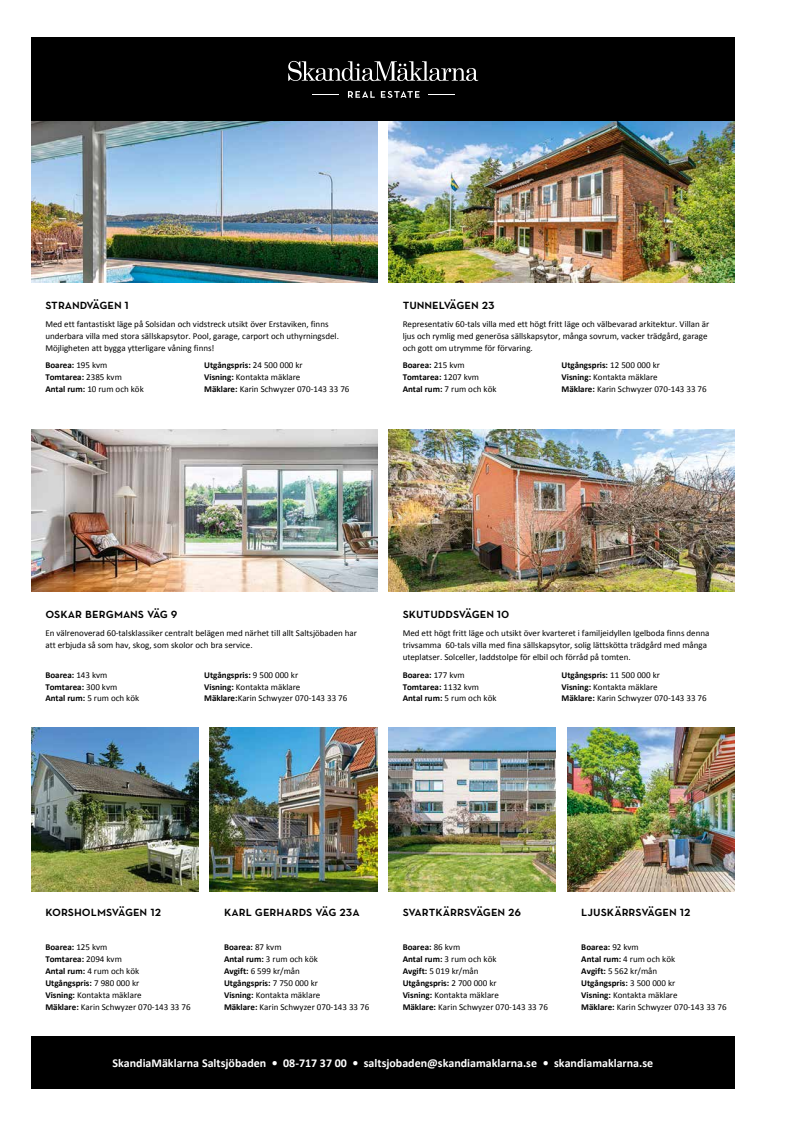
<style>
.page{position:relative;width:794px;height:1126px;background:#fff}
.page>*{position:absolute;margin:0;border:0;box-sizing:border-box;transform-origin:0 0}
.t1{font:500 14px "Neutra Premium";color:#000}
.t2{font:700 12px "Calibri";color:#fff}
.t3{font:9px/12px "Calibri";color:#000}
.t4{font:700 9px/12px "Calibri";color:#000}
.s1{font-weight:400}
.s2{font-weight:700}
</style>
<div class="page">
<img style="left:31px;top:429px;width:346px;height:162px">
<img style="left:388px;top:120px;width:346px;height:162px">
<img style="left:31px;top:120px;width:346px;height:162px">
<img style="left:388px;top:727px;width:168px;height:164px">
<img style="left:567px;top:727px;width:167px;height:164px">
<img style="left:31px;top:727px;width:168px;height:164px">
<img style="left:210px;top:727px;width:167px;height:164px">
<img style="left:388px;top:429px;width:346px;height:162px">
<div style="left:31px;top:1036px;width:703px;height:52px;background:#000"></div>
<div style="left:31px;top:37px;width:703px;height:83px;background:#000"></div>
<svg style="left:288px;top:61px;width:190px;height:20px"></svg>
<svg style="left:348px;top:91px;width:27px;height:7px"></svg>
<svg style="left:381px;top:91px;width:38px;height:7px"></svg>
<svg style="left:312px;top:94px;width:27px;height:1px"></svg>
<svg style="left:428px;top:94px;width:27px;height:1px"></svg>
<h1 class="t1" style="left:45px;top:296px;width:85px">STRANDVÄGEN 1</h1>
<p class="t3" style="left:45px;top:318px;width:295px">Med ett fantastiskt läge på Solsidan och vidstreck utsikt över Erstaviken, finns underbara villa med stora sällskapsytor. Pool, garage, carport och uthyrningsdel.<br>Möjligheten att bygga ytterligare våning finns!</p>
<p class="t4" style="left:45px;top:359px;width:100px">Boarea: <span class="s1">195 kvm<br></span>Tomtarea: <span class="s1">2385 kvm<br></span>Antal rum: <span class="s1">10 rum och kök</span></p>
<p class="t3" style="left:204px;top:359px;width:147px"><span class="s2">Utgångspris:</span> 24 500 000 kr<br><span class="s2">Visning:</span> Kontakta mäklare<br><span class="s2">Mäklare:</span> Karin Schwyzer 070-143 33 76</p>
<h1 class="t1" style="left:403px;top:296px;width:93px">TUNNELVÄGEN 23</h1>
<p class="t3" style="left:403px;top:318px;width:308px">Representativ 60-tals villa med ett högt fritt läge och välbevarad arkitektur. Villan är ljus och rymlig med generösa sällskapsytor, många sovrum, vacker trädgård, garage och gott om utrymme för förvaring.</p>
<p class="t4" style="left:403px;top:359px;width:95px">Boarea: <span class="s1">215 kvm<br></span>Tomtarea: <span class="s1">1207 kvm<br></span>Antal rum: <span class="s1">7 rum och kök</span></p>
<p class="t3" style="left:561px;top:359px;width:147px"><span class="s2">Utgångspris:</span> 12 500 000 kr<br><span class="s2">Visning:</span> Kontakta mäklare<br><span class="s2">Mäklare:</span> Karin Schwyzer 070-143 33 76</p>
<h1 class="t1" style="left:45px;top:605px;width:134px">OSKAR BERGMANS VÄG 9</h1>
<p class="t3" style="left:45px;top:627px;width:313px">En välrenoverad 60-talsklassiker centralt belägen med närhet till allt Saltsjöbaden har att erbjuda så som hav, skog, som skolor och bra service.</p>
<p class="t4" style="left:45px;top:668px;width:95px">Boarea: <span class="s1">143 kvm<br></span>Tomtarea: <span class="s1">300 kvm<br></span>Antal rum: <span class="s1">5 rum och kök</span></p>
<p class="t3" style="left:204px;top:668px;width:145px"><span class="s2">Utgångspris:</span> 9 500 000 kr<br><span class="s2">Visning:</span> Kontakta mäklare<br><span class="s2">Mäklare:</span>Karin Schwyzer 070-143 33 76</p>
<h1 class="t1" style="left:403px;top:605px;width:108px">SKUTUDDSVÄGEN 10</h1>
<p class="t3" style="left:403px;top:627px;width:308px">Med ett högt fritt läge och utsikt över kvarteret i familjeidyllen Igelboda finns denna trivsamma 60-tals villa med fina sällskapsytor, solig lättskötta trädgård med många uteplatser. Solceller, laddstolpe för elbil och förråd på tomten.</p>
<p class="t4" style="left:403px;top:668px;width:95px">Boarea: <span class="s1">177 kvm<br></span>Tomtarea: <span class="s1">1132 kvm<br></span>Antal rum: <span class="s1">5 rum och kök</span></p>
<p class="t3" style="left:561px;top:668px;width:147px"><span class="s2">Utgångspris:</span> 11 500 000 kr<br><span class="s2">Visning:</span> Kontakta mäklare<br><span class="s2">Mäklare:</span> Karin Schwyzer 070-143 33 76</p>
<h1 class="t1" style="left:45px;top:902px;width:117px">Korsholmsvägen 12</h1>
<p class="t3" style="left:45px;top:941px;width:147px"><span class="s2">Boarea:</span> 125 kvm<br><span class="s2">Tomtarea:</span> 2094 kvm<br><span class="s2">Antal rum:</span> 4 rum och kök<br><span class="s2">Utgångspris:</span> 7 980 000 kr<br><span class="s2">Visning:</span> Kontakta mäklare<br><span class="s2">Mäklare:</span> Karin Schwyzer 070-143 33 76</p>
<h1 class="t1" style="left:224px;top:902px;width:137px">Karl Gerhards väg 23A</h1>
<p class="t3" style="left:224px;top:941px;width:147px"><span class="s2">Boarea:</span> 87 kvm<br><span class="s2">Antal rum:</span> 3 rum och kök<br><span class="s2">Avgift:</span> 6 599 kr/mån<br><span class="s2">Utgångspris:</span> 7 750 000 kr<br><span class="s2">Visning:</span> Kontakta mäklare<br><span class="s2">Mäklare:</span> Karin Schwyzer 070-143 33 76</p>
<h1 class="t1" style="left:403px;top:902px;width:120px">Svartkärrsvägen 26</h1>
<p class="t3" style="left:403px;top:941px;width:147px"><span class="s2">Boarea:</span> 86 kvm<br><span class="s2">Antal rum:</span> 3 rum och kök<br><span class="s2">Avgift:</span> 5 019 kr/mån<br><span class="s2">Utgångspris:</span> 2 700 000 kr<br><span class="s2">Visning:</span> Kontakta mäklare<br><span class="s2">Mäklare:</span> Karin Schwyzer 070-143 33 76</p>
<h1 class="t1" style="left:581px;top:902px;width:111px">Ljuskärrsvägen 12</h1>
<p class="t3" style="left:581px;top:941px;width:147px"><span class="s2">Boarea:</span> 92 kvm<br><span class="s2">Antal rum:</span> 4 rum och kök<br><span class="s2">Avgift:</span> 5 562 kr/mån<br><span class="s2">Utgångspris:</span> 3 500 000 kr<br><span class="s2">Visning:</span> Kontakta mäklare<br><span class="s2">Mäklare:</span> Karin Schwyzer 070-143 33 76</p>
<h2 class="t2" style="left:112px;top:1055px;width:542px">SkandiaMäklarna Saltsjöbaden • 08-717 37 00 • saltsjobaden@skandiamaklarna.se • skandiamaklarna.se</h2>
</div>
